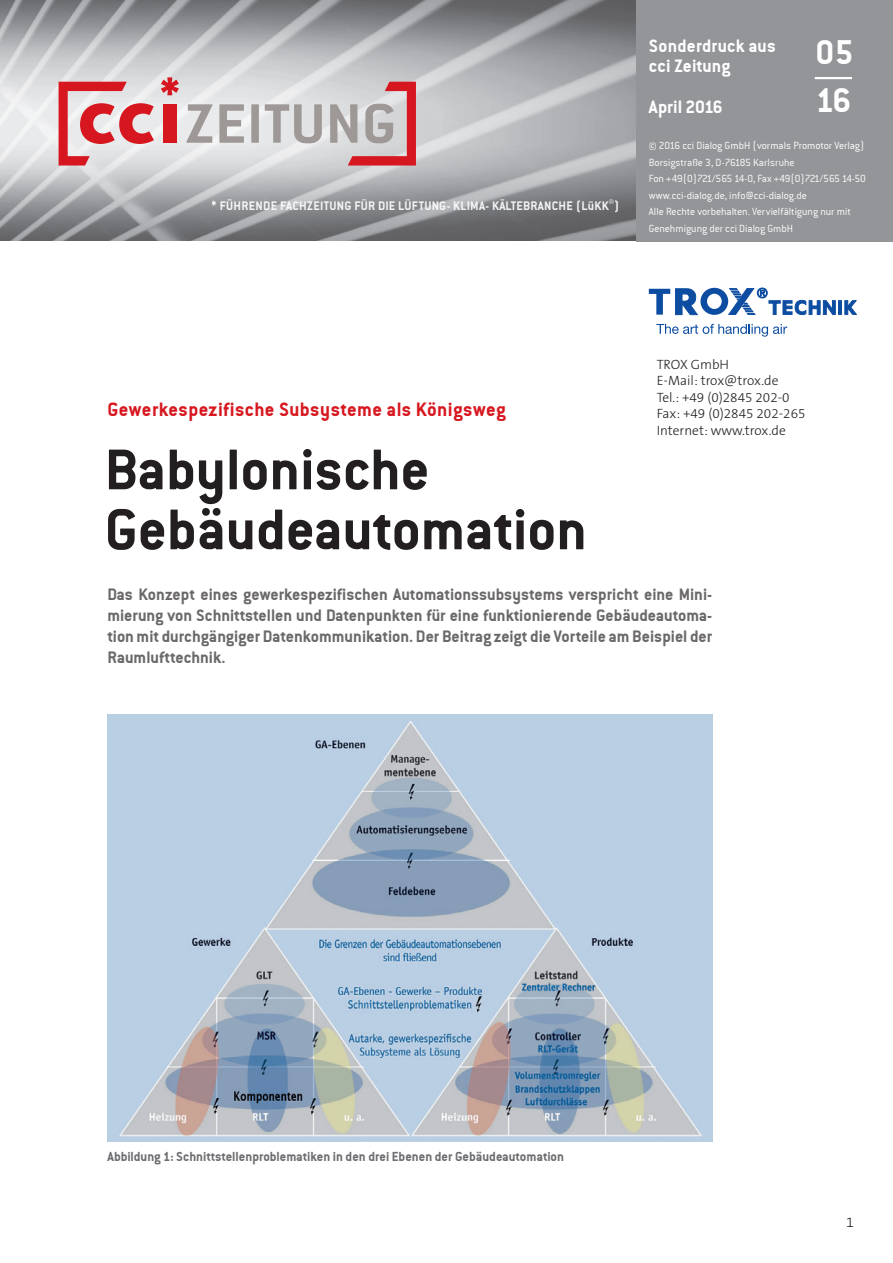
<style>
.page{position:relative;width:893px;height:1263px;background:#fff}
.page>*{position:absolute;margin:0;border:0;box-sizing:border-box;transform-origin:0 0}
.t1{font:63px/60px "Conduit ITCTT Bold";color:#231f20}
.t2{font:37.2px/48.2px "Conduit ITCTT Bold";color:#fff}
.t3{font:21px "Conduit ITCTT Bold";letter-spacing:.02em;color:#d7171f}
.t4{font:19.5px/19.5px "Conduit ITCTT Bold";letter-spacing:.01em;color:#fff}
.t5{font:18px/21px "Conduit ITCTT Bold";color:#6b6868;text-align:justify}
.t6{font:14.25px "Conduit ITCTT Bold";color:#6c6d70}
.t7{font:300 14.25px "The Sans B3";color:#231f20}
.t8{font:300 13.5px/16.5px "The Sans B3";color:#231f20}
.t9{font:13.5px "Conduit ITCTT Bold";letter-spacing:.02em;color:#fff}
.t10{font:11.25px/16.5px "Conduit ITCTT Light";letter-spacing:-.005em;color:#fff}
</style>
<div class="page">
<img style="left:0;top:0;width:637px;height:241px">
<div style="left:637px;top:0;width:256px;height:241px;background:#939598"></div>
<svg style="left:186px;top:104px;width:27px;height:39px"></svg>
<svg style="left:219px;top:104px;width:25px;height:39px"></svg>
<div style="left:251px;top:104px;width:8px;height:39px;background:#9e9897"></div>
<svg style="left:265px;top:104px;width:57px;height:39px;background:#c3c1c2"></svg>
<svg style="left:330px;top:82px;width:86px;height:84px;background:#cca4a7"></svg>
<div style="left:163px;top:104px;width:13px;height:39px;background:#d7171f"></div>
<svg style="left:59px;top:82px;width:95px;height:84px;background:#e1989c"></svg>
<svg style="left:161px;top:77px;width:18px;height:18px"></svg>
<hr style="left:815px;top:77px;width:37px;height:2px;background:#fff">
<img style="left:108px;top:714px;width:604px;height:428px">
<svg style="left:656px;top:324px;width:131px;height:13px"></svg>
<hr style="left:838px;top:300px;width:4px;height:14px;background:#0d4da1">
<svg style="left:844px;top:300px;width:13px;height:15px"></svg>
<svg style="left:649px;top:288px;width:187px;height:27px"></svg>
<p class="t9" style="left:212px;top:198px;width:409px">* Führende Fachzeitung für die Lüftung- Klima- Kältebranche (LüKK )®</p>
<p class="t4" style="left:649px;top:36px;width:129px">Sonderdruck aus cci Zeitung</p>
<p class="t4" style="left:649px;top:96px;width:75px">April 2016</p>
<h2 class="t2" style="left:815px;top:27px;width:39px">05<br>16</h2>
<p class="t10" style="left:649px;top:137px;width:219px">© 2016 cci Dialog GmbH (vormals Promotor Verlag)<br>Borsigstraße 3, D-76185 Karlsruhe<br>Fon +49(0)721/565 14-0, Fax +49(0)721/565 14-50 www.cci-dialog.de, info@cci-dialog.de<br>Alle Rechte vorbehalten. Vervielfältigung nur mit Genehmigung der cci Dialog GmbH</p>
<p class="t3" style="left:107px;top:396px;width:400px">Gewerkespezifische Subsysteme als Königsweg</p>
<h1 class="t1" style="left:105px;top:438px;width:484px">Babylonische<br>Gebäudeautomation</h1>
<p class="t8" style="left:657px;top:356px;width:150px">TROX GmbH<br>E-Mail: trox@trox.de<br>Tel.: +49 (0)2845 202-0<br>Fax: +49 (0)2845 202-265<br>Internet: www.trox.de</p>
<p class="t5" style="left:107px;top:584px;width:606px">Das Konzept eines gewerkespezifischen Automationssubsystems verspricht eine Mini&shy;mierung von Schnittstellen und Datenpunkten für eine funktionierende Gebäudeautoma&shy;tion mit durchgängiger Datenkommunikation. Der Beitrag zeigt die Vorteile am Beispiel der Raumlufttechnik.</p>
<p class="t6" style="left:107px;top:1148px;width:458px">Abbildung 1: Schnittstellenproblematiken in den drei Ebenen der Gebäudeautomation</p>
<p class="t7" style="left:846px;top:1214px;width:9px">1</p>
</div>
